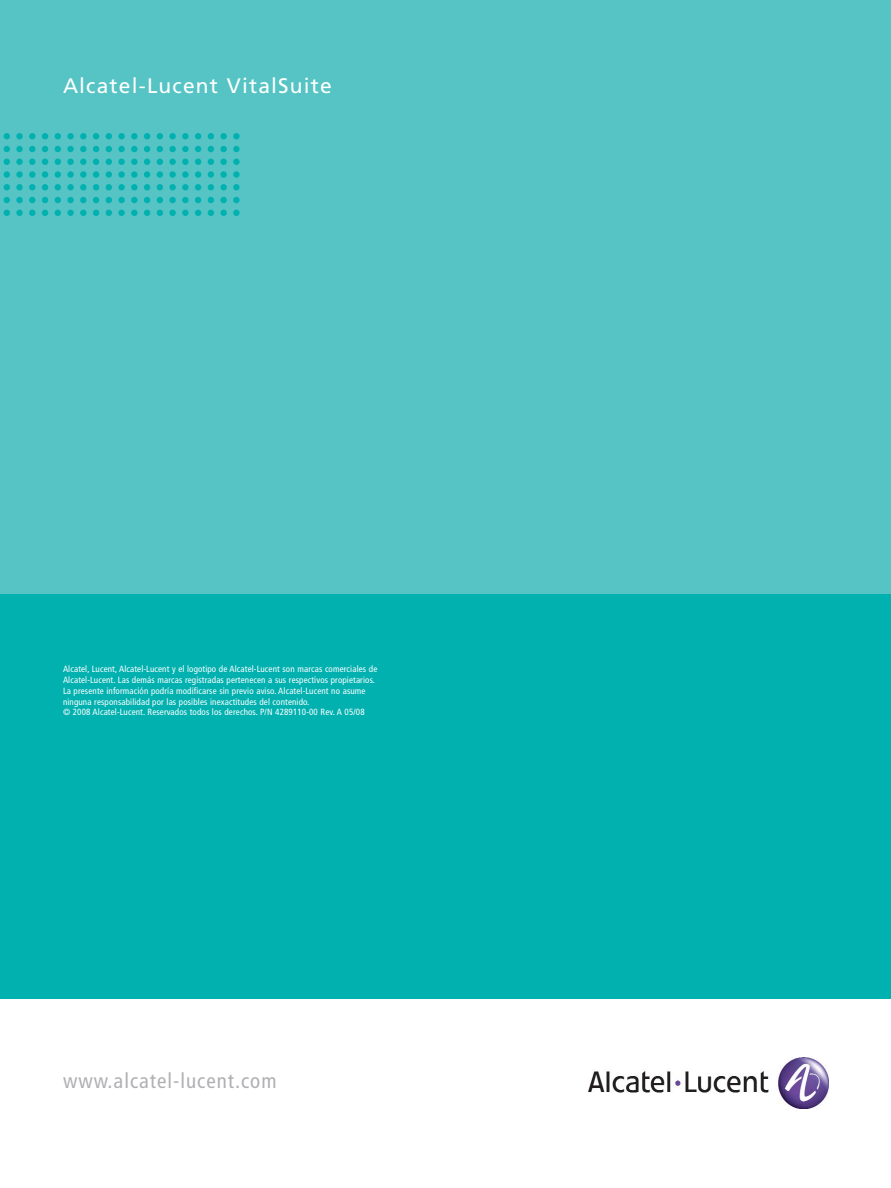
<style>
.page{position:relative;width:891px;height:1188px;background:#fff}
.page>*{position:absolute;margin:0;border:0;box-sizing:border-box;transform-origin:0 0}
.t1{font:21px "Frutiger LT Std";letter-spacing:.055em;color:#fff}
.t2{font:condensed 21px "Frutiger LT Std";letter-spacing:.05em;color:#b1afb3}
.t3{font:condensed 9px/10.8px "Frutiger LT Std";letter-spacing:.015em;color:#fff}
</style>
<div class="page">
<img style="left:588px;top:1058px;width:240px;height:50px">
<div style="left:0;top:534px;width:891px;height:465px;background:#00b1b0"></div>
<div style="left:0;top:0;width:891px;height:594px;background:#56c4c4"></div>
<svg style="left:3px;top:133px;width:237px;height:83px"></svg>
<h1 class="t1" style="left:63px;top:77px;width:270px">Alcatel-Lucent VitalSuite</h1>
<p class="t3" style="left:63px;top:664px;width:316px">Alcatel, Lucent, Alcatel-Lucent y el logotipo de Alcatel-Lucent son marcas comerciales de Alcatel-Lucent. Las demás marcas registradas pertenecen a sus respectivos propietarios.<br>La presente información podría modificarse sin previo aviso. Alcatel-Lucent no asume ninguna responsabilidad por las posibles inexactitudes del contenido.<br>© 2008 Alcatel-Lucent. Reservados todos los derechos. P/N 4289110-00 Rev. A 05/08</p>
<h1 class="t2" style="left:63px;top:1072px;width:215px">www.alcatel-lucent.com</h1>
</div>
